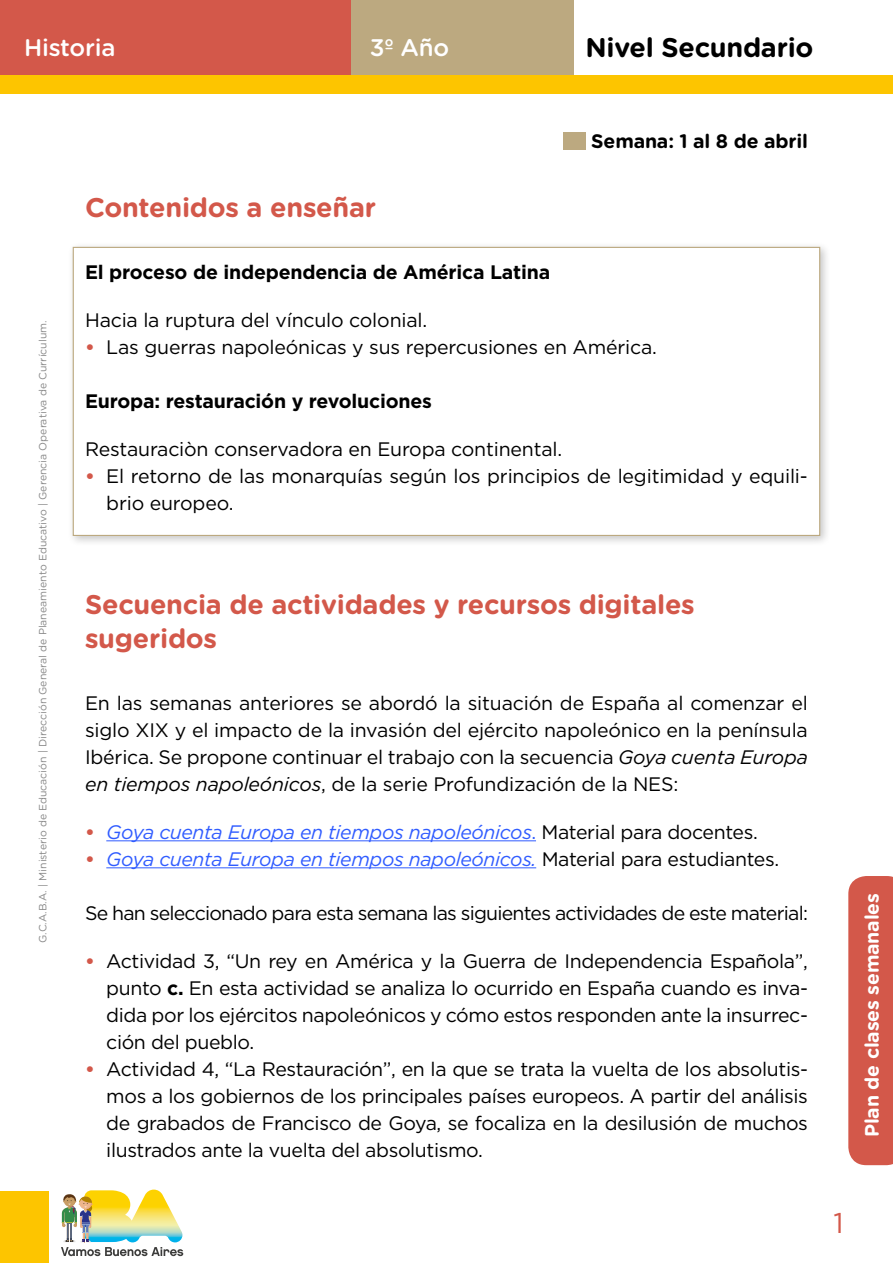
<style>
.page{position:relative;width:893px;height:1263px;background:#fff}
.page>*{position:absolute;margin:0;border:0;box-sizing:border-box;transform-origin:0 0}
.t1{font:28.5px "Gotham";color:#d3584a}
.t2{font:700 27px/34.5px "Gotham Rounded";letter-spacing:-.01em;color:#d3584a}
.t3{font:700 27px "Gotham Rounded";letter-spacing:-.01em;color:#000}
.t4{font:500 24px "Gotham Rounded";letter-spacing:-.01em;color:#fff}
.t5{font:19.5px/27px "Gotham";letter-spacing:-.01em;color:#000;text-align:justify}
.t6{font:italic 19.5px "Gotham";letter-spacing:-.02em;color:#305cff}
.t7{font:700 19.5px "Gotham";letter-spacing:-.01em;color:#000}
.t8{font:19.5px "Gotham";letter-spacing:-.04em;color:#000}
.t9{font:700 19.5px "Gotham Rounded";letter-spacing:-.01em;color:#fff}
.t10{font:700 19.5px "Gotham Rounded";letter-spacing:-.01em;color:#000}
.t11{font:10.5px "Gotham Rounded";color:#878787}
.s1{font-weight:700;color:#d3584a}
.s2{font-style:italic}
.s3{font-weight:700;font-style:normal;color:#d3584a}
.s4{font-style:normal}
.s5{font-style:normal;color:#000}
.s6{font-weight:700}
</style>
<div class="page">
<div style="left:0;top:1191px;width:48px;height:72px;background:#fdc500"></div>
<svg style="left:61px;top:1189px;width:122px;height:67px"></svg>
<div style="left:0;top:0;width:351px;height:78px;background:#d3584a"></div>
<div style="left:351px;top:0;width:223px;height:78px;background:#bca980"></div>
<div style="left:0;top:75px;width:893px;height:19px;background:#fdc500"></div>
<svg style="left:848px;top:876px;width:45px;height:289px;background:#d45d50"></svg>
<div style="left:67px;top:242px;width:764px;height:305px;background:#000;opacity:.22"></div>
<div style="left:73px;top:247px;width:747px;height:289px;background:#fff;border:1px solid #bca980"></div>
<hr style="left:106px;top:840px;width:430px;height:1px;background:#305cff">
<hr style="left:106px;top:867px;width:430px;height:1px;background:#305cff">
<div style="left:563px;top:132px;width:23px;height:17px;background:#bca980"></div>
<p class="t4" style="left:24px;top:31px;width:93px">Historia</p>
<p class="t4" style="left:370px;top:31px;width:81px">3º Año</p>
<h2 class="t3" style="left:585px;top:28px;width:230px">Nivel Secundario</h2>
<p class="t11" style="left:36px;top:943px;width:624px;rotate:-90deg">G.C.A.B.A. | Ministerio de Educación | Dirección General de Planeamiento Educativo | Gerencia Operativa de Currículum.</p>
<h2 class="t2" style="left:85px;top:189px;width:293px">Contenidos a enseñar</h2>
<p class="t10" style="left:591px;top:127px;width:218px">Semana: 1 al 8 de abril</p>
<p class="t7" style="left:85px;top:259px;width:467px">El proceso de independencia de América Latina</p>
<p class="t5" style="left:85px;top:306px;width:344px">Hacia la ruptura del vínculo colonial.</p>
<p class="t5" style="left:85px;top:333px;width:573px"><span class="s1">•</span> Las guerras napoleónicas y sus repercusiones en América.</p>
<p class="t7" style="left:85px;top:388px;width:348px">Europa: restauración y revoluciones</p>
<p class="t5" style="left:85px;top:435px;width:479px">Restauraciòn conservadora en Europa continental.</p>
<p class="t5" style="left:106px;top:462px;width:703px;text-indent:-21px"><span class="s1">•</span> El retorno de las monarquías según los principios de legitimidad y equili&shy;brio europeo.</p>
<h2 class="t2" style="left:85px;top:586px;width:611px">Secuencia de actividades y recursos digitales sugeridos</h2>
<p class="t5" style="left:85px;top:689px;width:724px">En las semanas anteriores se abordó la situación de España al comenzar el siglo XIX y el impacto de la invasión del ejército napoleónico en la península Ibérica. Se propone continuar el trabajo con la secuencia <span class="s2">Goya cuenta Europa en tiempos napoleónicos</span>, de la serie Profundización de la NES:</p>
<p class="t6" style="left:85px;top:819px;width:674px"><span class="s3">•</span> Goya cuenta Europa en tiempos napoleónicos<span class="s4">.</span> <span class="s5">Material para docentes.</span></p>
<p class="t6" style="left:85px;top:846px;width:696px"><span class="s3">•</span> Goya cuenta Europa en tiempos napoleónicos. <span class="s5">Material para estudiantes.</span></p>
<p class="t8" style="left:85px;top:900px;width:724px">Se han seleccionado para esta semana las siguientes actividades de este material:</p>
<p class="t5" style="left:106px;top:947px;width:703px;text-indent:-21px"><span class="s1">•</span> Actividad 3, “Un rey en América y la Guerra de Independencia Española”, punto <span class="s6">c.</span> En esta actividad se analiza lo ocurrido en España cuando es inva&shy;dida por los ejércitos napoleónicos y cómo estos responden ante la insurrec&shy;ción del pueblo.</p>
<p class="t5" style="left:106px;top:1055px;width:703px;text-indent:-21px"><span class="s1">•</span> Actividad 4, “La Restauración”, en la que se trata la vuelta de los absolutis&shy;mos a los gobiernos de los principales países europeos. A partir del análisis de grabados de Francisco de Goya, se focaliza en la desilusión de muchos ilustrados ante la vuelta del absolutismo.</p>
<p class="t9" style="left:858px;top:1137px;width:246px;rotate:-90deg">Plan de clases semanales</p>
<h1 class="t1" style="left:833px;top:1204px;width:12px">1</h1>
</div>
